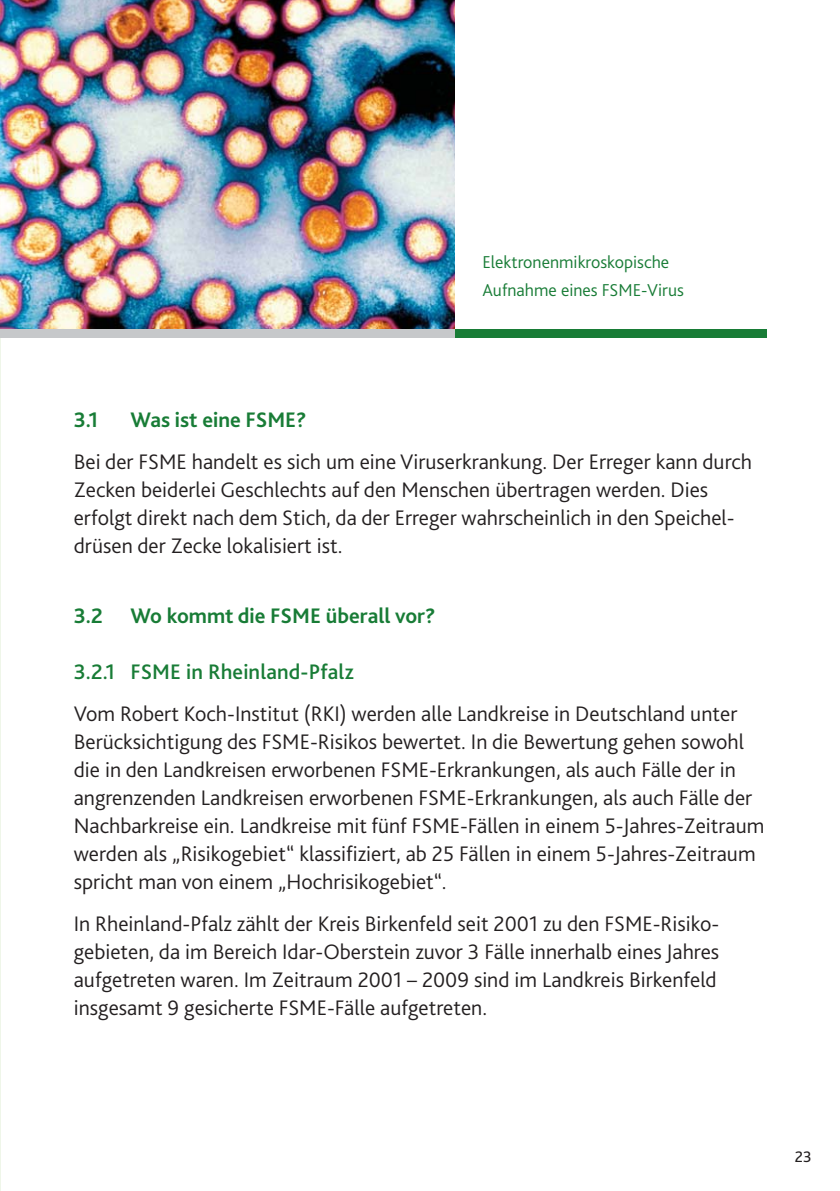
<style>
.page{position:relative;width:840px;height:1191px;background:#fff}
.page>*{position:absolute;margin:0;border:0;box-sizing:border-box;transform-origin:0 0}
.t1{font:300 22px/28px "Bliss 2";color:#231f20}
.t2{font:700 22px "Bliss 2";color:#187c36}
.t3{font:500 22px "Bliss 2";letter-spacing:.005em;color:#187c36}
.t4{font:300 18px/28px "Bliss 2";color:#187c36}
.t5{font:16px "Bliss 2";color:#231f20}
</style>
<div class="page">
<div style="left:0;top:329px;width:765px;height:8px;background:#187c36"></div>
<img style="left:0;top:0;width:454px;height:329px">
<div style="left:0;top:329px;width:454px;height:8px;background:#c6c8ca"></div>
<p class="t4" style="left:482px;top:249px;width:203px">Elektronenmikroskopische<br>Aufnahme eines FSME-Virus</p>
<p class="t2" style="left:74px;top:411px;width:26px">3.1</p>
<p class="t2" style="left:130px;top:411px;width:178px">Was ist eine FSME?</p>
<p class="t1" style="left:74px;top:450px;width:679px">Bei der FSME handelt es sich um eine Viruserkrankung. Der Erreger kann durch Zecken beiderlei Geschlechts auf den Menschen übertragen werden. Dies erfolgt direkt nach dem Stich, da der Erreger wahrscheinlich in den Speichel&shy;drüsen der Zecke lokalisiert ist.</p>
<p class="t2" style="left:74px;top:607px;width:30px">3.2</p>
<p class="t2" style="left:130px;top:607px;width:306px">Wo kommt die FSME überall vor?</p>
<p class="t3" style="left:74px;top:663px;width:281px">3.2.1 FSME in Rheinland-Pfalz</p>
<p class="t1" style="left:74px;top:702px;width:691px">Vom Robert Koch-Institut (RKI) werden alle Landkreise in Deutschland unter Berücksichtigung des FSME-Risikos bewertet. In die Bewertung gehen sowohl die in den Landkreisen erworbenen FSME-Erkrankungen, als auch Fälle der in angrenzenden Landkreisen erworbenen FSME-Erkrankungen, als auch Fälle der Nachbarkreise ein. Landkreise mit fünf FSME-Fällen in einem 5-Jahres-Zeitraum werden als „Risikogebiet“ klassifiziert, ab 25 Fällen in einem 5-Jahres-Zeitraum spricht man von einem „Hochrisikogebiet“.</p>
<p class="t1" style="left:74px;top:912px;width:646px;text-align:justify">In Rheinland-Pfalz zählt der Kreis Birkenfeld seit 2001 zu den FSME-Risiko&shy;gebieten, da im Bereich Idar-Oberstein zuvor 3 Fälle innerhalb eines Jahres aufgetreten waren. Im Zeitraum 2001 – 2009 sind im Landkreis Birkenfeld insgesamt 9 gesicherte FSME-Fälle aufgetreten.</p>
<p class="t5" style="left:794px;top:1150px;width:18px">23</p>
</div>
